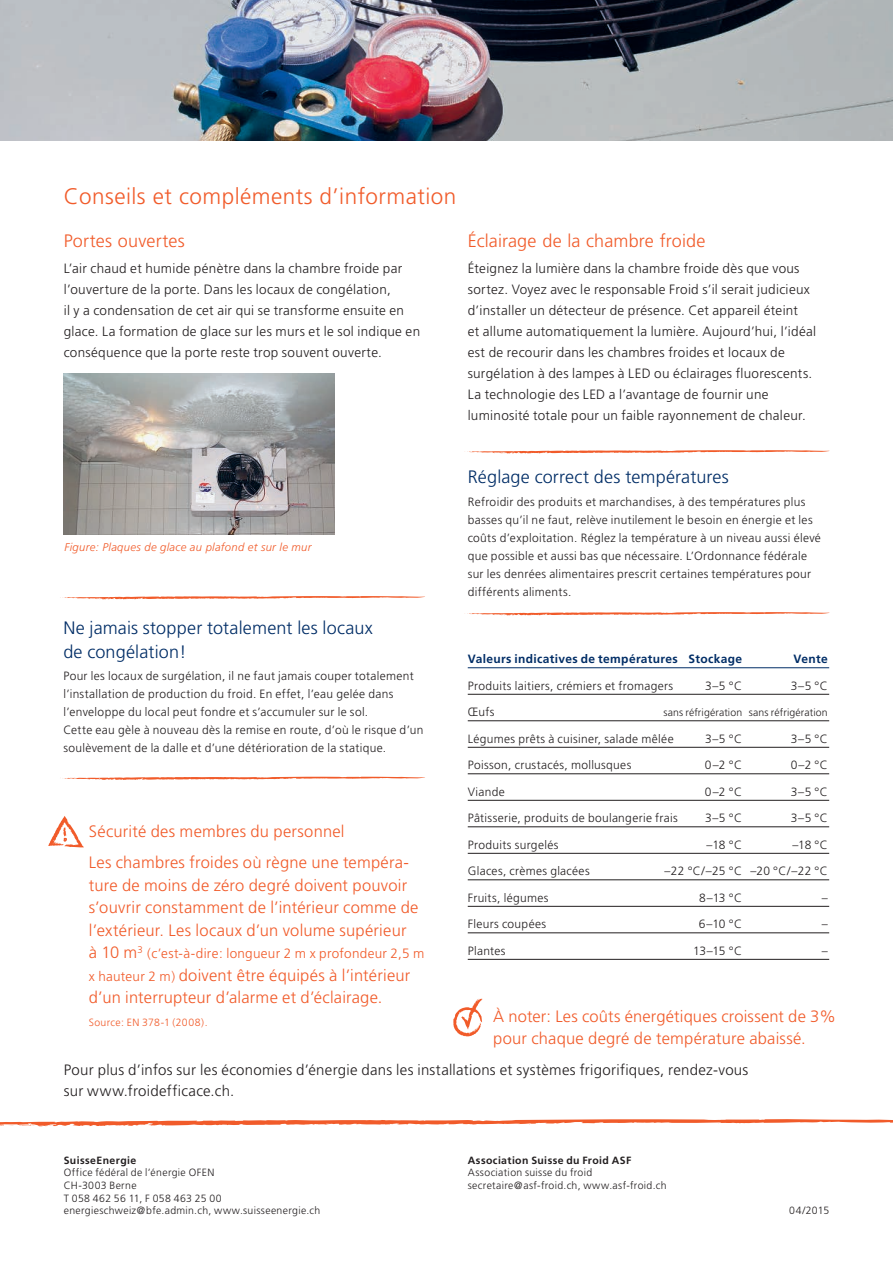
<style>
.page{position:relative;width:893px;height:1263px;background:#fff}
.page>*{position:absolute;margin:0;border:0;box-sizing:border-box;transform-origin:0 0}
.t1{font:300 22.5px "Frutiger";letter-spacing:.02em;color:#f15b2a}
.t2{font:300 18px/24px "Frutiger";letter-spacing:.01em;color:#002d66}
.t3{font:300 18px "Frutiger";letter-spacing:.01em;color:#f15b2a}
.t4{font:300 16.5px/22.5px "Frutiger";letter-spacing:.015em;color:#f15b2a}
.t5{font:300 15px/21px "Frutiger";letter-spacing:.02em;color:#231f20}
.t6{font:300 13.5px/21px "Frutiger";letter-spacing:.02em;color:#231f20}
.t7{font:300 13.5px "Frutiger";letter-spacing:.02em;color:#f15b2a}
.t8{font:300 12px/18px "Frutiger";letter-spacing:.025em;color:#231f20}
.t9{font:700 12px "Frutiger";letter-spacing:.03em;color:#002d66}
.t10{font:italic 300 11.25px "Frutiger";letter-spacing:.03em;color:#f15b2a}
.t11{font:300 10.5px/12.6px "Frutiger";letter-spacing:.03em;color:#231f20}
.t12{font:700 10.5px "Frutiger";letter-spacing:.04em;color:#231f20}
.t13{font:300 10.5px "Frutiger";letter-spacing:.01em;color:#231f20}
.t14{font:300 10.5px "Frutiger";letter-spacing:.03em;color:#f15b2a}
.s1{font-size:16.5px}
.s2{font-size:13.5px}
</style>
<div class="page">
<svg style="left:0;top:1119px;width:893px;height:7px"></svg>
<svg style="left:48px;top:816px;width:36px;height:31px"></svg>
<svg style="left:453px;top:998px;width:30px;height:39px"></svg>
<hr style="left:468px;top:667px;width:361px;height:1px;background:#002d66">
<hr style="left:468px;top:694px;width:361px;height:1px;background:#231f20">
<hr style="left:468px;top:720px;width:361px;height:1px;background:#231f20">
<hr style="left:468px;top:747px;width:361px;height:1px;background:#231f20">
<hr style="left:468px;top:773px;width:361px;height:1px;background:#231f20">
<hr style="left:468px;top:800px;width:361px;height:1px;background:#231f20">
<hr style="left:468px;top:826px;width:361px;height:1px;background:#231f20">
<hr style="left:468px;top:853px;width:361px;height:1px;background:#231f20">
<hr style="left:468px;top:879px;width:361px;height:1px;background:#231f20">
<hr style="left:468px;top:906px;width:361px;height:1px;background:#231f20">
<hr style="left:468px;top:932px;width:361px;height:1px;background:#231f20">
<hr style="left:468px;top:959px;width:361px;height:1px;background:#231f20">
<img style="left:64px;top:373px;width:270px;height:161px">
<svg style="left:60px;top:596px;width:365px;height:4px"></svg>
<svg style="left:60px;top:776px;width:365px;height:4px"></svg>
<svg style="left:464px;top:450px;width:366px;height:4px"></svg>
<svg style="left:464px;top:612px;width:366px;height:4px"></svg>
<img style="left:0;top:0;width:893px;height:140px">
<h1 class="t1" style="left:64px;top:183px;width:394px">Conseils et compléments d’information</h1>
<h2 class="t3" style="left:64px;top:231px;width:122px">Portes ouvertes</h2>
<p class="t6" style="left:64px;top:258px;width:358px">L’air chaud et humide pénètre dans la chambre froide par l’ouverture de la porte. Dans les locaux de congélation,<br>il y a condensation de cet air qui se transforme ensuite en glace. La formation de glace sur les murs et le sol indique en conséquence que la porte reste trop souvent ouverte.</p>
<h2 class="t3" style="left:468px;top:231px;width:239px">Éclairage de la chambre froide</h2>
<p class="t6" style="left:468px;top:258px;width:350px">Éteignez la lumière dans la chambre froide dès que vous sortez. Voyez avec le responsable Froid s’il serait judicieux d’installer un détecteur de présence. Cet appareil éteint<br>et allume automatiquement la lumière. Aujourd’hui, l’idéal est de recourir dans les chambres froides et locaux de surgélation à des lampes à LED ou éclairages fluorescents.<br>La technologie des LED a l’avantage de fournir une luminosité totale pour un faible rayonnement de chaleur.</p>
<p class="t10" style="left:64px;top:541px;width:249px">Figure: Plaques de glace au plafond et sur le mur</p>
<h2 class="t2" style="left:63px;top:616px;width:311px">Ne jamais stopper totalement les locaux de congélation!</h2>
<p class="t8" style="left:63px;top:667px;width:362px">Pour les locaux de surgélation, il ne faut jamais couper totalement l’installation de production du froid. En effet, l’eau gelée dans l’enveloppe du local peut fondre et s’accumuler sur le sol.<br>Cette eau gèle à nouveau dès la remise en route, d’où le risque d’un soulèvement de la dalle et d’une détérioration de la statique.</p>
<h3 class="t4" style="left:89px;top:816px;width:322px;line-height:31px">Sécurité des membres du personnel<br>Les chambres froides où règne une tempéra-</h3>
<h3 class="t4" style="left:89px;top:874px;width:331px">ture de moins de zéro degré doivent pouvoir s’ouvrir constamment de l’intérieur comme de l’extérieur. Les locaux d’un volume supérieur</h3>
<p class="t7" style="left:89px;top:946px;width:337px"><span class="s1">à 10 m</span><sup>3</sup> (c’est-à-dire: longueur 2 m x profondeur 2,5 m</p>
<h3 class="t4" style="left:89px;top:964px;width:323px"><span class="s2">x hauteur 2 m)</span> doivent être équipés à l’intérieur d’un interrupteur d’alarme et d’éclairage.</h3>
<p class="t14" style="left:89px;top:1016px;width:120px">Source: EN 378-1 (2008).</p>
<h2 class="t2" style="left:468px;top:465px;width:263px">Réglage correct des températures</h2>
<p class="t8" style="left:468px;top:493px;width:355px">Refroidir des produits et marchandises, à des températures plus basses qu’il ne faut, relève inutilement le besoin en énergie et les coûts d’exploitation. Réglez la température à un niveau aussi élevé que possible et aussi bas que nécessaire. L’Ordonnance fédérale sur les denrées alimentaires prescrit certaines températures pour différents aliments.</p>
<p class="t9" style="left:468px;top:652px;width:276px">Valeurs indicatives de températures Stockage</p>
<p class="t9" style="left:793px;top:652px;width:36px">Vente</p>
<p class="t8" style="left:468px;top:677px;width:207px">Produits laitiers, crémiers et fromagers</p>
<p class="t8" style="left:705px;top:677px;width:39px">3–5 °C</p>
<p class="t8" style="left:791px;top:677px;width:39px">3–5 °C</p>
<p class="t8" style="left:468px;top:703px;width:28px">Œufs</p>
<p class="t13" style="left:663px;top:707px;width:166px">sans réfrigération sans réfrigération</p>
<p class="t8" style="left:468px;top:730px;width:207px">Légumes prêts à cuisiner, salade mêlée</p>
<p class="t8" style="left:705px;top:730px;width:39px">3–5 °C</p>
<p class="t8" style="left:791px;top:730px;width:39px">3–5 °C</p>
<p class="t8" style="left:468px;top:756px;width:165px">Poisson, crustacés, mollusques</p>
<p class="t8" style="left:705px;top:756px;width:39px">0–2 °C</p>
<p class="t8" style="left:791px;top:756px;width:39px">0–2 °C</p>
<p class="t8" style="left:468px;top:783px;width:39px">Viande</p>
<p class="t8" style="left:705px;top:783px;width:39px">0–2 °C</p>
<p class="t8" style="left:791px;top:783px;width:39px">3–5 °C</p>
<p class="t8" style="left:468px;top:809px;width:211px">Pâtisserie, produits de boulangerie frais</p>
<p class="t8" style="left:705px;top:809px;width:39px">3–5 °C</p>
<p class="t8" style="left:791px;top:809px;width:39px">3–5 °C</p>
<p class="t8" style="left:468px;top:836px;width:92px">Produits surgelés</p>
<p class="t8" style="left:707px;top:836px;width:37px">–18 °C</p>
<p class="t8" style="left:792px;top:836px;width:37px">–18 °C</p>
<p class="t8" style="left:468px;top:862px;width:123px">Glaces, crèmes glacées</p>
<p class="t8" style="left:665px;top:862px;width:165px">–22 °C/–25 °C –20 °C/–22 °C</p>
<p class="t8" style="left:468px;top:889px;width:82px">Fruits, légumes</p>
<p class="t8" style="left:699px;top:889px;width:44px">8–13 °C</p>
<p class="t8" style="left:822px;top:889px;width:7px">–</p>
<p class="t8" style="left:468px;top:915px;width:80px">Fleurs coupées</p>
<p class="t8" style="left:699px;top:915px;width:45px">6–10 °C</p>
<p class="t8" style="left:822px;top:915px;width:7px">–</p>
<p class="t8" style="left:468px;top:942px;width:39px">Plantes</p>
<p class="t8" style="left:693px;top:942px;width:50px">13–15 °C</p>
<p class="t8" style="left:822px;top:942px;width:7px">–</p>
<h3 class="t4" style="left:493px;top:1005px;width:344px">À noter: Les coûts énergétiques croissent de 3% pour chaque degré de température abaissé.</h3>
<p class="t5" style="left:64px;top:1060px;width:686px">Pour plus d’infos sur les économies d’énergie dans les installations et systèmes frigorifiques, rendez-vous sur www.froidefficace.ch.</p>
<p class="t12" style="left:64px;top:1154px;width:74px">SuisseEnergie</p>
<p class="t11" style="left:64px;top:1167px;width:258px">Office fédéral de l’énergie OFEN<br>CH-3003 Berne<br>T 058 462 56 11, F 058 463 25 00 energieschweiz@bfe.admin.ch, www.suisseenergie.ch</p>
<p class="t12" style="left:468px;top:1154px;width:165px">Association Suisse du Froid ASF</p>
<p class="t11" style="left:468px;top:1167px;width:200px">Association suisse du froid secretaire@asf-froid.ch, www.asf-froid.ch</p>
<p class="t11" style="left:789px;top:1204px;width:41px">04/2015</p>
</div>
